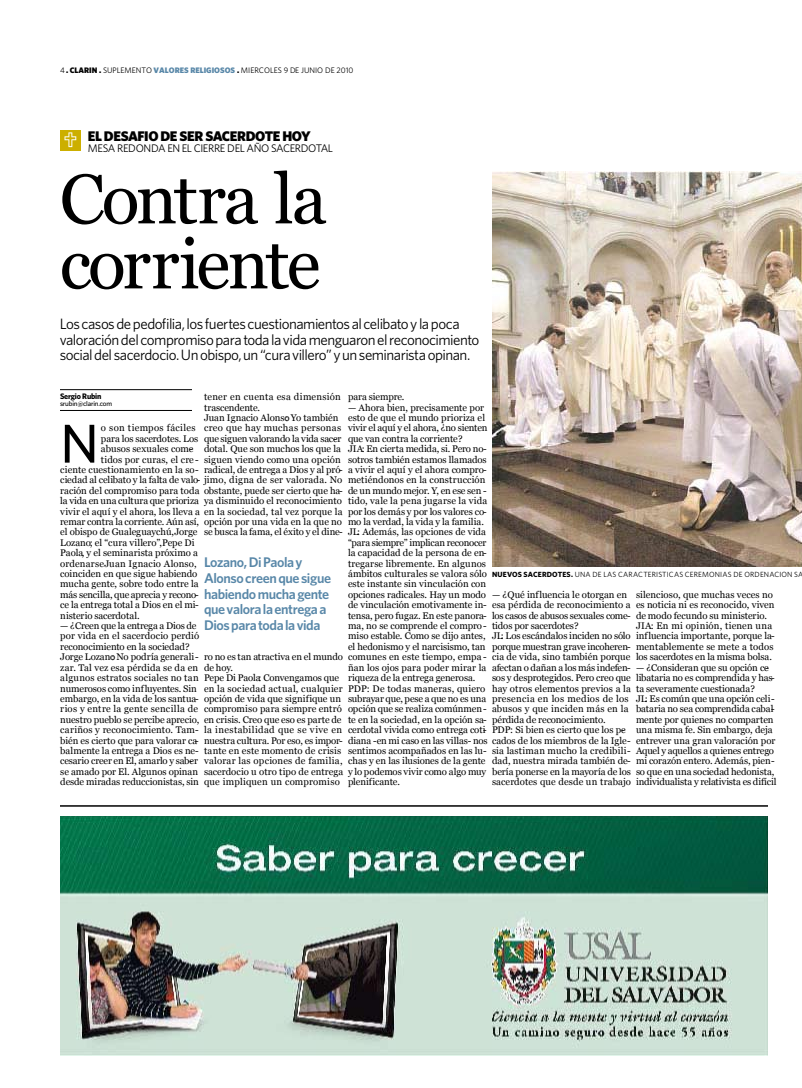
<style>
.page{position:relative;width:802px;height:1088px;background:#fff}
.page>*{position:absolute;margin:0;border:0;box-sizing:border-box;transform-origin:0 0}
.t1{font:70px/65px "Georgia";letter-spacing:-.04em;color:#000}
.t2{font:500 54.8px "Whitney HTF";color:#000}
.t3{font:15px/15.6px "Whitney HTF";letter-spacing:-.035em;color:#000}
.t4{font:600 14px/15.6px "Whitney HTF";letter-spacing:-.025em;color:#5887a8}
.t5{font:900 14px "Whitney HTF";letter-spacing:-.03em;color:#000}
.t6{font:11px "Whitney HTF";letter-spacing:-.035em;color:#000}
.t7{font:9.6px/10.4px "Georgia";letter-spacing:-.005em;color:#000}
.t8{font:9.6px "Georgia";letter-spacing:.02em;color:#000}
.t9{font:9.6px "Georgia";letter-spacing:.015em;color:#000}
.t10{font:9.6px "Georgia";letter-spacing:.03em;color:#000}
.t11{font:8px "Whitney HTF";color:#000}
.t12{font:700 8px "Whitney HTF";letter-spacing:-.025em;color:#000}
.t13{font:7.5px "Whitney HTF";letter-spacing:.02em;color:#000}
.t14{font:500 7px "Whitney HTF";letter-spacing:-.025em;color:#000}
.s1{font-weight:900}
.s2{font-weight:900;color:#5887a8}
.s3{font-weight:700}
</style>
<div class="page">
<hr style="left:60px;top:806px;width:708px;height:1px;background:#000">
<div style="left:60px;top:130px;width:21px;height:20px;background:#ccaf00"></div>
<svg style="left:65px;top:132px;width:11px;height:15px"></svg>
<img style="left:492px;top:171px;width:310px;height:395px">
<hr style="left:60px;top:389px;width:132px;height:1px;background:#000">
<hr style="left:60px;top:410px;width:132px;height:1px;background:#000">
<img style="left:60px;top:816px;width:708px;height:239px">
<p class="t11" style="left:60px;top:65px;width:295px">4 <span class="s1">. CLARIN .</span> SUPLEMENTO <span class="s2">VALORES RELIGIOSOS</span> <span class="s1">.</span> MIERCOLES 9 DE JUNIO DE 2010</p>
<h3 class="t5" style="left:88px;top:127px;width:224px">EL DESAFIO DE SER SACERDOTE HOY</h3>
<p class="t6" style="left:88px;top:141px;width:247px">MESA REDONDA EN EL CIERRE DEL AÑO SACERDOTAL</p>
<h1 class="t1" style="left:60px;top:166px;width:269px">Contra la corriente</h1>
<h3 class="t3" style="left:60px;top:316px;width:421px">Loscasosdepedofilia,losfuertescuestionamientosalcelibatoylapoca valoracióndelcompromisoparatodalavidamenguaronelreconocimiento socialdelsacerdocio.Unobispo,un“curavillero”yunseminaristaopinan.</h3>
<p class="t7" style="left:204px;top:392px;width:140px">tener en cuenta esa dimensión trascendente.<br>Juan Ignacio Alonso: Yo también creo que hay muchas personas que siguen valorando la vida sace-r dotal. Que son muchos los que la siguen viendo como una opción radical, de entrega a Dios y al pró-</p>
<p class="t7" style="left:204px;top:485px;width:140px">obstante, puede ser cierto que ha&shy;ya disminuido el reconocimiento</p>
<p class="t7" style="left:204px;top:516px;width:140px">opción por una vida en la que no se busca la fama, el éxito y el dine-</p>
<p class="t7" style="left:348px;top:392px;width:58px">para siempre.</p>
<p class="t7" style="left:348px;top:402px;width:141px">— Ahora bien, precisamente por esto de que el mundo prioriza el vivir el aquí y el ahora, ¿no sienten que van contra la corriente?<br>JIA: En cierta medida, si. Pero no&shy;sotros también estamos llamados a vivir el aquí y el ahora compro&shy;metiéndonos en la construcción de un mundo mejor. Y, en ese sen - tido, vale la pena jugarse la vida por los demás y por los valores co&shy;mo la verdad, la vida y la familia.<br>JL: Además, las opciones de vida “para siempre” implican reconocer la capacidad de la persona de en&shy;tregarse libremente. En algunos ámbitos culturales se valora sólo este instante sin vinculación con opciones radicales. Hay un modo de vinculación emotivamente in&shy;tensa, pero fugaz. En este panora&shy;ma, no se comprende el compro&shy;miso estable. Como se dijo antes, el hedonismo y el narcisismo, tan comunes en este tiempo, empa - ñan los ojos para poder mirar la riqueza de la entrega generosa.<br>PDP: De todas maneras, quiero subrayar que, pese a que no es una opción que se realiza comúnmen&shy;te en la sociedad, en la opción sa&shy;cerdotal vivida como entrega coti&shy;diana -en mi caso en las villas- nos sentimos acompañados en las lu&shy;chas y en las ilusiones de la gente y lo podemos vivir como algo muy plenificante.</p>
<p class="t12" style="left:60px;top:391px;width:43px">Sergio Rubin</p>
<p class="t14" style="left:60px;top:399px;width:54px">srubin@clarin.com</p>
<h2 class="t2" style="left:60px;top:410px;width:40px">N</h2>
<p class="t10" style="left:101px;top:423px;width:96px">o son tiempos fáciles</p>
<p class="t7" style="left:101px;top:433px;width:99px">para los sacerdotes. Los</p>
<p class="t7" style="left:101px;top:444px;width:94px">abusos sexuales come-</p>
<p class="t9" style="left:101px;top:454px;width:99px">tidos por curas, el cre -</p>
<p class="t7" style="left:60px;top:464px;width:140px">ciente cuestionamiento en la so-</p>
<p class="t7" style="left:60px;top:475px;width:284px">ciedad al celibato y la falta de valo- jimo, digna de ser valorada. No</p>
<p class="t7" style="left:60px;top:485px;width:141px">ración del compromiso para toda</p>
<p class="t7" style="left:60px;top:496px;width:140px">la vida en una cultura que prioriza</p>
<p class="t7" style="left:60px;top:506px;width:284px">vivir el aquí y el ahora, los lleva a en la sociedad, tal vez porque la</p>
<p class="t7" style="left:60px;top:516px;width:140px">remar contra la corriente. Aún así,</p>
<p class="t7" style="left:60px;top:527px;width:139px">el obispo de Gualeguaychú,Jorge</p>
<p class="t7" style="left:60px;top:537px;width:136px">Lozano; el “cura villero”,Pepe Di</p>
<p class="t7" style="left:60px;top:548px;width:139px">Paola, y el seminarista próximo a</p>
<p class="t8" style="left:60px;top:558px;width:138px">ordenarseJuan Ignacio Alonso,</p>
<p class="t7" style="left:60px;top:568px;width:139px">coinciden en que sigue habiendo</p>
<p class="t7" style="left:60px;top:579px;width:140px">mucha gente, sobre todo entre la</p>
<p class="t7" style="left:60px;top:589px;width:140px">más sencilla, que aprecia y recono-</p>
<p class="t7" style="left:60px;top:600px;width:140px">ce la entrega total a Dios en el mi-</p>
<p class="t7" style="left:60px;top:610px;width:81px">nisterio sacerdotal.</p>
<p class="t7" style="left:60px;top:620px;width:141px">— ¿Creen que la entrega a Dios de por vida en el sacerdocio perdió reconocimiento en la sociedad?<br>Jorge Lozano: No podría generali&shy;zar. Tal vez esa pérdida se da en algunos estratos sociales no tan numerosos como influyentes. Sin embargo, en la vida de los santua&shy;rios y entre la gente sencilla de nuestro pueblo se percibe aprecio, cariños y reconocimiento. Tam&shy;bién es cierto que para valorar ca&shy;balmente la entrega a Dios es ne&shy;cesario creer en El, amarlo y sabe-r se amado por El. Algunos opinan desde miradas reduccionistas, sin</p>
<h3 class="t4" style="left:204px;top:554px;width:129px">Lozano,DiPaolay<br>Alonsocreenquesigue habiendomuchagente quevaloralaentregaa<br>Diosparatodalavida</h3>
<p class="t13" style="left:492px;top:570px;width:313px"><span class="s3">NUEVOS SACERDOTES.</span> UNA DE LAS CARACTERISTICAS CEREMONIAS DE ORDENACION SA</p>
<p class="t7" style="left:492px;top:589px;width:141px">— ¿Qué influencia le otorgan en esa pérdida de reconocimiento a los casos de abusos sexuales come&shy;tidos por sacerdotes?<br>JL: Los escándalos inciden no sólo porque muestran grave incoheren&shy;cia de vida, sino también porque afectan o dañan a los más indefen&shy;sos y desprotegidos. Pero creo que hay otros elementos previos a la presencia en los medios de los abusos y que inciden más en la pérdida de reconocimiento.<br>PDP: Si bien es cierto que los pe&shy;cados de los miembros de la Igle&shy;sia lastiman mucho la credibili&shy;dad, nuestra mirada también de&shy;bería ponerse en la mayoría de los sacerdotes que desde un trabajo</p>
<p class="t7" style="left:636px;top:589px;width:140px">silencioso, que muchas veces no es noticia ni es reconocido, viven de modo fecundo su ministerio.<br>JIA: En mi opinión, tienen una influencia importante, porque la&shy;mentablemente se mete a todos los sacerdotes en la misma bolsa.</p>
<p class="t7" style="left:204px;top:652px;width:141px">ro no es tan atractiva en el mundo de hoy.<br>Pepe Di Paola: Convengamos que en la sociedad actual, cualquier opción de vida que signifique un compromiso para siempre entró en crisis. Creo que eso es parte de la inestabilidad que se vive en nuestra cultura. Por eso, es impor&shy;tante en este momento de crisis valorar las opciones de familia, sacerdocio u otro tipo de entrega que impliquen un compromiso</p>
<p class="t7" style="left:636px;top:662px;width:142px">— ¿Consideran que su opción ce&shy;libataria no es comprendida y has&shy;ta severamente cuestionada?<br>JL: Es común que una opción celi&shy;bataria no sea comprendida cabal&shy;mente por quienes no comparten una misma fe. Sin embargo, deja entrever una gran valoración por Aquel y aquellos a quienes entrego mi corazón entero. Además, pien&shy;so que en una sociedad hedonista, individualista y relativista es difícil</p>
</div>
